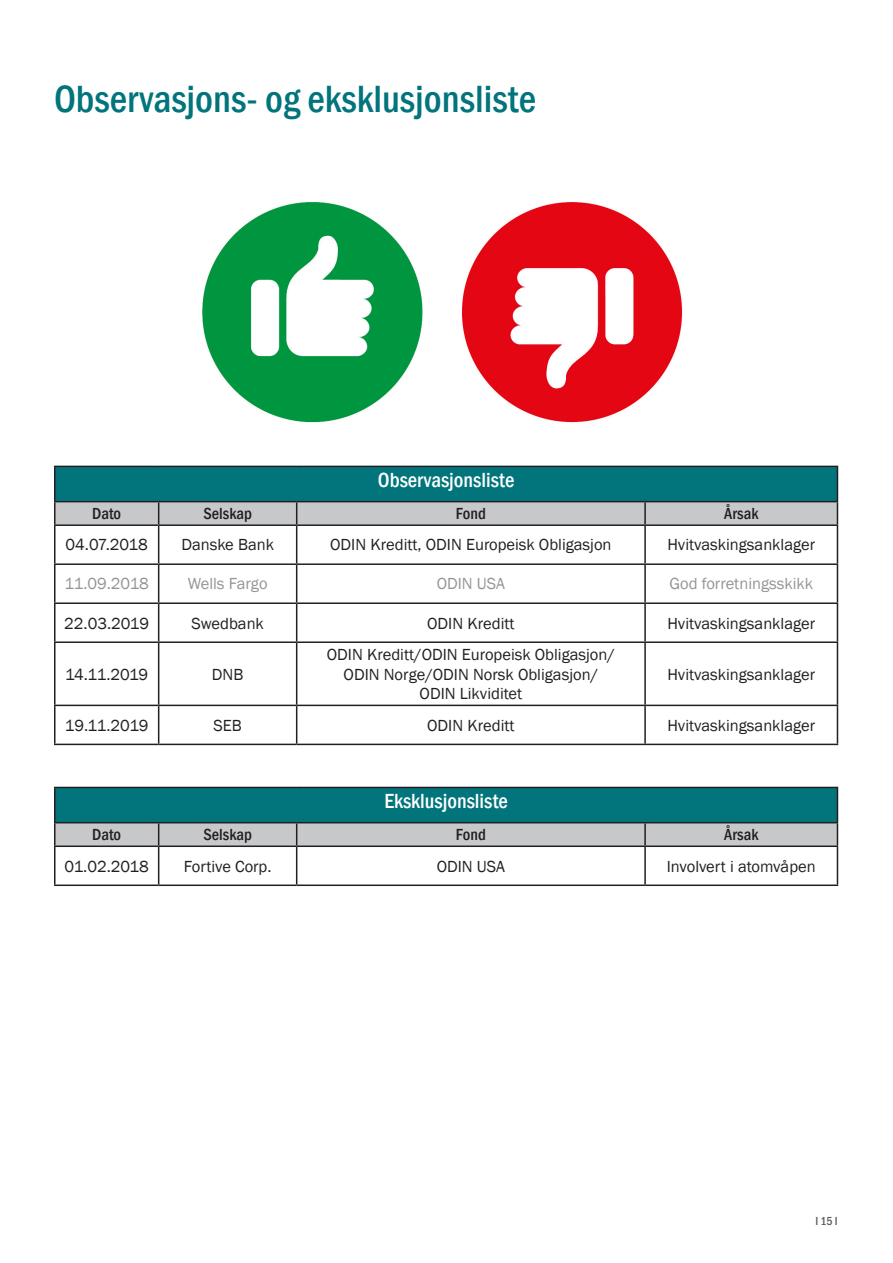
<style>
.page{position:relative;width:893px;height:1263px;background:#fff}
.page>*{position:absolute;margin:0;border:0;box-sizing:border-box;transform-origin:0 0}
.t1{font:500 condensed 39px "Franklin Gothic";color:#01747c}
.t2{font:500 condensed 21px "Franklin Gothic";color:#fff}
.t3{font:16.5px/19.8px "Franklin Gothic";color:#231f20;text-align:center}
.t4{font:16.5px "Franklin Gothic";color:#939598}
.t5{font:500 condensed 16.5px "Franklin Gothic";color:#231f20}
.t6{font:500 condensed 12px "Franklin Gothic";color:#5f5f62}
</style>
<div class="page">
<div style="left:55px;top:466px;width:782px;height:36px;background:#01747c"></div>
<hr style="left:54px;top:524px;width:105px;height:2px;background:#231f20">
<hr style="left:159px;top:524px;width:138px;height:2px;background:#231f20">
<hr style="left:158px;top:526px;width:1px;height:37px;background:#231f20">
<hr style="left:297px;top:524px;width:348px;height:2px;background:#231f20">
<hr style="left:296px;top:526px;width:1px;height:37px;background:#231f20">
<hr style="left:645px;top:524px;width:193px;height:2px;background:#231f20">
<hr style="left:644px;top:526px;width:2px;height:37px;background:#231f20">
<hr style="left:158px;top:565px;width:1px;height:37px;background:#231f20">
<hr style="left:296px;top:565px;width:1px;height:37px;background:#231f20">
<hr style="left:644px;top:565px;width:2px;height:37px;background:#231f20">
<hr style="left:158px;top:604px;width:1px;height:37px;background:#231f20">
<hr style="left:296px;top:604px;width:1px;height:37px;background:#231f20">
<hr style="left:644px;top:604px;width:2px;height:37px;background:#231f20">
<hr style="left:54px;top:641px;width:105px;height:2px;background:#231f20">
<hr style="left:159px;top:641px;width:138px;height:2px;background:#231f20">
<hr style="left:158px;top:643px;width:1px;height:62px;background:#231f20">
<hr style="left:297px;top:641px;width:348px;height:2px;background:#231f20">
<hr style="left:296px;top:643px;width:1px;height:62px;background:#231f20">
<hr style="left:645px;top:641px;width:193px;height:2px;background:#231f20">
<hr style="left:644px;top:643px;width:2px;height:62px;background:#231f20">
<hr style="left:54px;top:705px;width:105px;height:1px;background:#231f20">
<hr style="left:159px;top:705px;width:138px;height:1px;background:#231f20">
<hr style="left:158px;top:706px;width:1px;height:38px;background:#231f20">
<hr style="left:297px;top:705px;width:348px;height:1px;background:#231f20">
<hr style="left:296px;top:706px;width:1px;height:38px;background:#231f20">
<hr style="left:645px;top:705px;width:193px;height:1px;background:#231f20">
<hr style="left:644px;top:706px;width:2px;height:38px;background:#231f20">
<hr style="left:54px;top:744px;width:105px;height:1px;background:#231f20">
<hr style="left:159px;top:744px;width:138px;height:1px;background:#231f20">
<hr style="left:297px;top:744px;width:348px;height:1px;background:#231f20">
<hr style="left:645px;top:744px;width:193px;height:1px;background:#231f20">
<hr style="left:54px;top:502px;width:2px;height:22px;background:#231f20">
<svg style="left:55px;top:502px;width:783px;height:23px;background:#bebfc1"></svg>
<hr style="left:54px;top:526px;width:2px;height:37px;background:#231f20">
<hr style="left:837px;top:526px;width:1px;height:37px;background:#231f20">
<hr style="left:54px;top:604px;width:2px;height:37px;background:#231f20">
<hr style="left:837px;top:604px;width:1px;height:37px;background:#231f20">
<hr style="left:54px;top:643px;width:2px;height:62px;background:#231f20">
<hr style="left:837px;top:643px;width:1px;height:62px;background:#231f20">
<hr style="left:54px;top:706px;width:2px;height:38px;background:#231f20">
<hr style="left:837px;top:706px;width:1px;height:38px;background:#231f20">
<hr style="left:54px;top:466px;width:105px;height:1px;background:#231f20">
<hr style="left:54px;top:467px;width:2px;height:34px;background:#231f20">
<hr style="left:159px;top:466px;width:138px;height:1px;background:#231f20">
<hr style="left:297px;top:466px;width:348px;height:1px;background:#231f20">
<hr style="left:645px;top:466px;width:193px;height:1px;background:#231f20">
<hr style="left:837px;top:467px;width:1px;height:34px;background:#231f20">
<hr style="left:54px;top:501px;width:105px;height:1px;background:#231f20">
<hr style="left:159px;top:501px;width:138px;height:1px;background:#231f20">
<hr style="left:297px;top:501px;width:348px;height:1px;background:#231f20">
<hr style="left:645px;top:501px;width:193px;height:1px;background:#231f20">
<hr style="left:54px;top:563px;width:105px;height:2px;background:#231f20">
<hr style="left:54px;top:565px;width:2px;height:37px;background:#231f20">
<hr style="left:159px;top:563px;width:138px;height:2px;background:#231f20">
<hr style="left:297px;top:563px;width:348px;height:2px;background:#231f20">
<hr style="left:645px;top:563px;width:193px;height:2px;background:#231f20">
<hr style="left:837px;top:565px;width:1px;height:37px;background:#231f20">
<hr style="left:54px;top:602px;width:105px;height:2px;background:#231f20">
<hr style="left:159px;top:602px;width:138px;height:2px;background:#231f20">
<hr style="left:297px;top:602px;width:348px;height:2px;background:#231f20">
<hr style="left:645px;top:602px;width:193px;height:2px;background:#231f20">
<div style="left:55px;top:787px;width:782px;height:36px;background:#01747c"></div>
<hr style="left:54px;top:822px;width:105px;height:1px;background:#231f20">
<hr style="left:159px;top:822px;width:138px;height:1px;background:#231f20">
<hr style="left:297px;top:822px;width:348px;height:1px;background:#231f20">
<hr style="left:645px;top:822px;width:193px;height:1px;background:#231f20">
<hr style="left:54px;top:845px;width:105px;height:2px;background:#231f20">
<hr style="left:159px;top:845px;width:138px;height:2px;background:#231f20">
<hr style="left:158px;top:847px;width:1px;height:37px;background:#231f20">
<hr style="left:297px;top:845px;width:348px;height:2px;background:#231f20">
<hr style="left:296px;top:847px;width:1px;height:37px;background:#231f20">
<hr style="left:645px;top:845px;width:193px;height:2px;background:#231f20">
<hr style="left:644px;top:847px;width:2px;height:37px;background:#231f20">
<hr style="left:54px;top:884px;width:105px;height:2px;background:#231f20">
<hr style="left:159px;top:884px;width:138px;height:2px;background:#231f20">
<hr style="left:297px;top:884px;width:348px;height:2px;background:#231f20">
<hr style="left:645px;top:884px;width:193px;height:2px;background:#231f20">
<hr style="left:54px;top:787px;width:105px;height:1px;background:#231f20">
<hr style="left:54px;top:788px;width:2px;height:34px;background:#231f20">
<hr style="left:159px;top:787px;width:138px;height:1px;background:#231f20">
<hr style="left:297px;top:787px;width:348px;height:1px;background:#231f20">
<hr style="left:645px;top:787px;width:193px;height:1px;background:#231f20">
<hr style="left:837px;top:788px;width:1px;height:34px;background:#231f20">
<hr style="left:54px;top:823px;width:2px;height:22px;background:#231f20">
<svg style="left:55px;top:823px;width:783px;height:23px;background:#bebfc1"></svg>
<hr style="left:54px;top:847px;width:2px;height:37px;background:#231f20">
<hr style="left:837px;top:847px;width:1px;height:37px;background:#231f20">
<img style="left:202px;top:202px;width:481px;height:221px">
<p class="t1" style="left:54px;top:74px;width:484px">Observasjons- og eksklusjonsliste</p>
<p class="t2" style="left:378px;top:466px;width:138px">Observasjonsliste</p>
<p class="t5" style="left:92px;top:503px;width:31px">Dato</p>
<p class="t5" style="left:203px;top:503px;width:50px">Selskap</p>
<p class="t5" style="left:456px;top:503px;width:32px">Fond</p>
<p class="t5" style="left:724px;top:503px;width:36px">Årsak</p>
<p class="t3" style="left:66px;top:535px;width:84px">04.07.2018</p>
<p class="t3" style="left:181px;top:535px;width:94px">Danske Bank</p>
<p class="t3" style="left:330px;top:535px;width:283px">ODIN Kreditt, ODIN Europeisk Obligasjon</p>
<p class="t3" style="left:667px;top:535px;width:149px">Hvitvaskingsanklager</p>
<p class="t4" style="left:64px;top:574px;width:86px">11.09.2018</p>
<p class="t4" style="left:188px;top:574px;width:81px">Wells Fargo</p>
<p class="t4" style="left:437px;top:574px;width:70px">ODIN USA</p>
<p class="t4" style="left:669px;top:574px;width:145px">God forretningsskikk</p>
<p class="t3" style="left:64px;top:613px;width:86px">22.03.2019</p>
<p class="t3" style="left:191px;top:613px;width:74px">Swedbank</p>
<p class="t3" style="left:427px;top:613px;width:89px">ODIN Kreditt</p>
<p class="t3" style="left:667px;top:613px;width:149px">Hvitvaskingsanklager</p>
<p class="t3" style="left:65px;top:664px;width:85px">14.11.2019</p>
<p class="t3" style="left:212px;top:664px;width:33px">DNB</p>
<p class="t3" style="left:327px;top:645px;width:290px">ODIN Kreditt/ODIN Europeisk Obligasjon/<br>ODIN Norge/ODIN Norsk Obligasjon/<br>ODIN Likviditet</p>
<p class="t3" style="left:667px;top:664px;width:149px">Hvitvaskingsanklager</p>
<p class="t3" style="left:65px;top:716px;width:85px">19.11.2019</p>
<p class="t3" style="left:213px;top:716px;width:30px">SEB</p>
<p class="t3" style="left:427px;top:716px;width:89px">ODIN Kreditt</p>
<p class="t3" style="left:667px;top:716px;width:149px">Hvitvaskingsanklager</p>
<p class="t2" style="left:384px;top:787px;width:125px">Eksklusjonsliste</p>
<p class="t5" style="left:92px;top:824px;width:31px">Dato</p>
<p class="t5" style="left:203px;top:824px;width:50px">Selskap</p>
<p class="t5" style="left:456px;top:824px;width:32px">Fond</p>
<p class="t5" style="left:724px;top:824px;width:36px">Årsak</p>
<p class="t3" style="left:65px;top:856px;width:86px">01.02.2018</p>
<p class="t3" style="left:184px;top:856px;width:89px">Fortive Corp.</p>
<p class="t3" style="left:437px;top:856px;width:70px">ODIN USA</p>
<p class="t3" style="left:667px;top:856px;width:150px">Involvert i atomvåpen</p>
<p class="t6" style="left:815px;top:1212px;width:24px">I 15 I</p>
</div>
